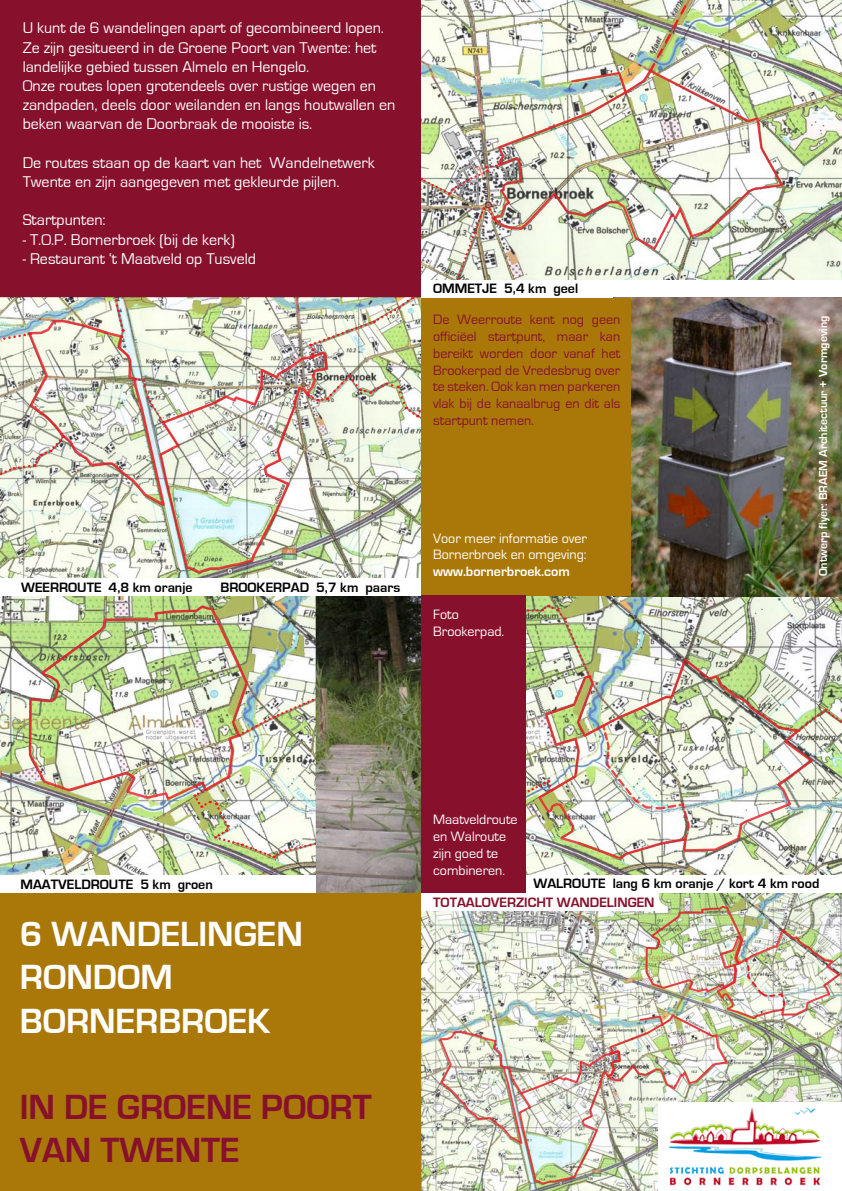
<style>
.page{position:relative;width:842px;height:1191px;background:#fff}
.page>*{position:absolute;margin:0;border:0;box-sizing:border-box;transform-origin:0 0}
.t1{font:700 36px/43.2px "Eurostile";color:#fff}
.t2{font:700 36px/43.2px "Eurostile";color:#87102c}
.t3{font:16px/19.2px "Eurostile";color:#fff}
.t4{font:14px/16.8px "Eurostile";color:#87102c;text-align:justify}
.t5{font:700 14px "Eurostile";color:#000}
.t6{font:14px/16.8px "Eurostile";color:#fff}
.t7{font:700 14px "Eurostile";color:#87102c}
.t8{font:700 14px "Eurostile";color:#fff}
.t9{font:700 12px "Eurostile";color:#fff}
</style>
<div class="page">
<img style="left:0;top:596px;width:316px;height:279px">
<img style="left:28px;top:605px;width:220px;height:195px">
<img style="left:239px;top:660px;width:77px;height:76px">
<img style="left:193px;top:788px;width:123px;height:71px">
<img style="left:316px;top:596px;width:105px;height:297px">
<div style="left:0;top:893px;width:421px;height:298px;background:#aa7808"></div>
<div style="left:0;top:0;width:421px;height:298px;background:#87102c"></div>
<img style="left:421px;top:0;width:421px;height:280px">
<img style="left:491px;top:69px;width:292px;height:181px">
<svg style="left:571px;top:72px;width:56px;height:22px"></svg>
<img style="left:647px;top:0;width:49px;height:74px">
<img style="left:449px;top:206px;width:46px;height:74px">
<img style="left:421px;top:162px;width:79px;height:35px">
<img style="left:0;top:298px;width:421px;height:276px">
<img style="left:421px;top:893px;width:421px;height:298px">
<img style="left:439px;top:905px;width:401px;height:280px">
<img style="left:526px;top:595px;width:316px;height:280px">
<img style="left:538px;top:658px;width:275px;height:201px">
<img style="left:602px;top:725px;width:88px;height:116px">
<img style="left:526px;top:604px;width:65px;height:74px">
<svg style="left:526px;top:772px;width:27px;height:28px"></svg>
<svg style="left:799px;top:708px;width:43px;height:34px"></svg>
<div style="left:421px;top:893px;width:238px;height:17px;background:#fff"></div>
<img style="left:614px;top:298px;width:228px;height:298px">
<div style="left:421px;top:298px;width:210px;height:297px;background:#aa7808"></div>
<div style="left:421px;top:595px;width:105px;height:298px;background:#87102c"></div>
<div style="left:658px;top:1102px;width:184px;height:89px;background:#fff"></div>
<img style="left:669px;top:1107px;width:153px;height:79px">
<p class="t3" style="left:23px;top:19px;width:374px">U kunt de 6 wandelingen apart of gecombineerd lopen.<br>Ze zijn gesitueerd in de Groene Poort van Twente: het landelijke gebied tussen Almelo en Hengelo.<br>Onze routes lopen grotendeels over rustige wegen en zandpaden, deels door weilanden en langs houtwallen en beken waarvan de Doorbraak de mooiste is.</p>
<p class="t3" style="left:23px;top:153px;width:353px">De routes staan op de kaart van het Wandelnetwerk<br>Twente en zijn aangegeven met gekleurde pijlen.</p>
<p class="t3" style="left:23px;top:211px;width:85px">Startpunten:</p>
<p class="t3" style="left:23px;top:230px;width:214px">- T.O.P. Bornerbroek (bij de kerk)</p>
<p class="t3" style="left:23px;top:249px;width:235px">- Restaurant ‘t Maatveld op Tusveld</p>
<p class="t5" style="left:433px;top:281px;width:146px">OMMETJE 5,4 km geel</p>
<p class="t4" style="left:433px;top:311px;width:189px">De Weerroute kent nog geen officiëel startpunt, maar kan bereikt worden door vanaf het Brookerpad de Vredesbrug over te steken. Ook kan men parkeren vlak bij de kanaalbrug en dit als startpunt nemen.</p>
<p class="t5" style="left:21px;top:580px;width:173px">WEERROUTE 4,8 km oranje</p>
<p class="t5" style="left:221px;top:580px;width:181px">BROOKERPAD 5,7 km paars</p>
<p class="t6" style="left:433px;top:530px;width:155px">Voor meer informatie over<br>Bornerbroek en omgeving:</p>
<p class="t8" style="left:433px;top:564px;width:138px">www.bornerbroek.com</p>
<p class="t6" style="left:433px;top:606px;width:73px">Foto<br>Brookerpad.</p>
<p class="t6" style="left:433px;top:811px;width:86px">Maatveldroute en Walroute zijn goed te combineren.</p>
<p class="t9" style="left:817px;top:576px;width:262px;rotate:-90deg">Ontwerp flyer: BRAEM Architectuur + Vormgeving</p>
<p class="t5" style="left:21px;top:877px;width:194px">MAATVELDROUTE 5 km groen</p>
<p class="t5" style="left:533px;top:876px;width:287px">WALROUTE lang 6 km oranje / kort 4 km rood</p>
<h1 class="t1" style="left:20px;top:913px;width:285px">6 WANDELINGEN<br>RONDOM<br>BORNERBROEK</h1>
<h1 class="t2" style="left:20px;top:1086px;width:354px">IN DE GROENE POORT<br>VAN TWENTE</h1>
<p class="t7" style="left:433px;top:894px;width:223px">TOTAALOVERZICHT WANDELINGEN</p>
</div>
